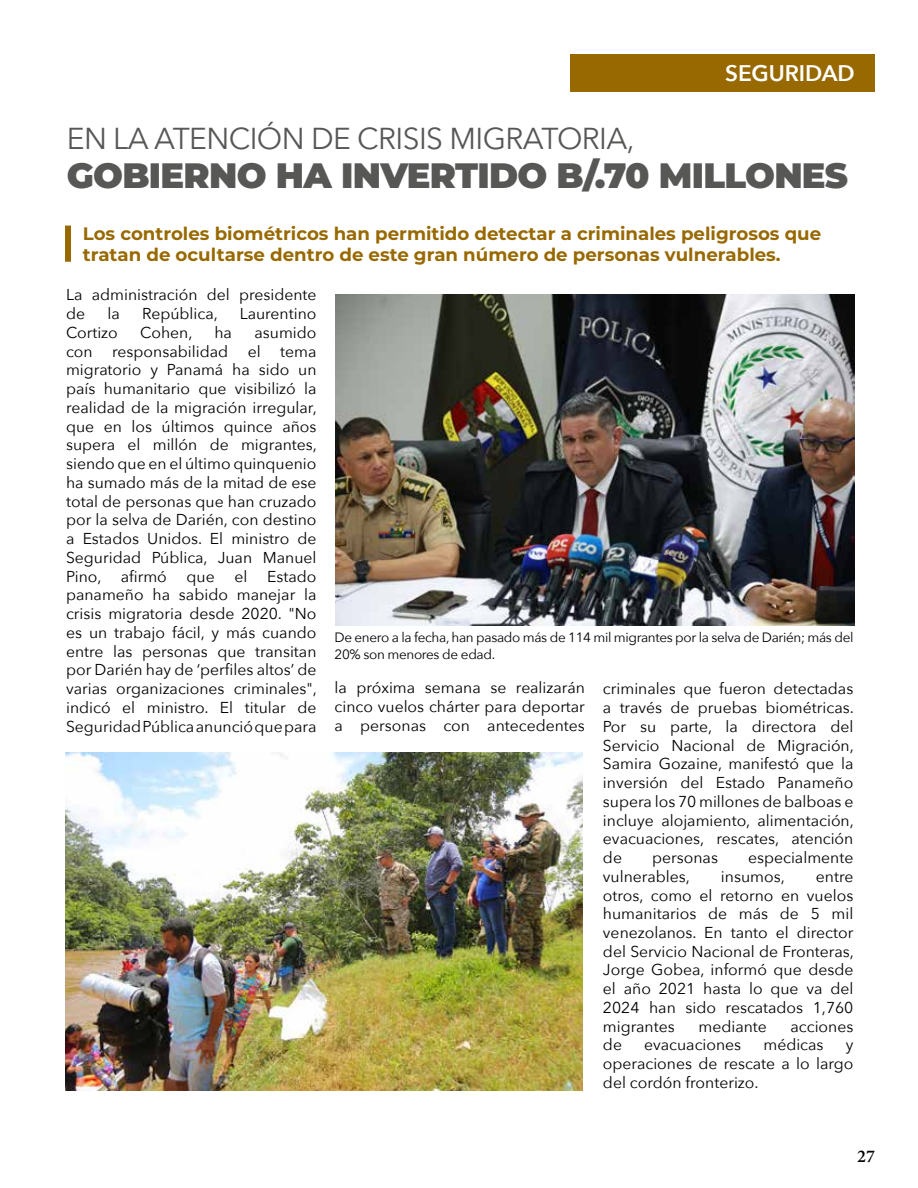
<style>
.page{position:relative;width:918px;height:1188px;background:#fff}
.page>*{position:absolute;margin:0;border:0;box-sizing:border-box;transform-origin:0 0}
.t1{font:900 35.25px "Montserrat";letter-spacing:-.02em;color:#575756}
.t2{font:30px "Avenir Next LT Pro";letter-spacing:-.02em;color:#575756}
.t3{font:600 22.5px "Avenir Next";letter-spacing:-.005em;color:#fff}
.t4{font:700 18px/21.6px "Montserrat";color:#986901}
.t5{font:600 18px "Minion Pro";color:#000}
.t6{font:15.75px/18.8px "Avenir Next";color:#000;text-align:justify}
.t7{font:13.5px/16.5px "Avenir Next";letter-spacing:-.025em;color:#000}
</style>
<div class="page">
<div style="left:570px;top:54px;width:305px;height:38px;background:#986901"></div>
<div style="left:65px;top:226px;width:6px;height:36px;background:#986901"></div>
<img style="left:335px;top:294px;width:519px;height:332px">
<img style="left:65px;top:752px;width:517px;height:338px">
<h3 class="t3" style="left:725px;top:54px;width:131px">SEGURIDAD</h3>
<h2 class="t2" style="left:67px;top:120px;width:569px">EN LA ATENCIÓN DE CRISIS MIGRATORIA,</h2>
<h1 class="t1" style="left:67px;top:149px;width:783px">GOBIERNO HA INVERTIDO B/.70 MILLONES</h1>
<p class="t4" style="left:83px;top:221px;width:740px">Los controles biométricos han permitido detectar a criminales peligrosos que tratan de ocultarse dentro de este gran número de personas vulnerables.</p>
<p class="t6" style="left:66px;top:285px;width:252px">La administración del presidente de</p>
<p class="t6" style="left:107px;top:304px;width:14px">la</p>
<p class="t6" style="left:142px;top:304px;width:77px">República,</p>
<p class="t6" style="left:240px;top:304px;width:78px">Laurentino</p>
<p class="t6" style="left:66px;top:322px;width:53px">Cortizo</p>
<p class="t6" style="left:140px;top:322px;width:54px">Cohen,</p>
<p class="t6" style="left:214px;top:322px;width:19px">ha</p>
<p class="t6" style="left:66px;top:322px;width:252px;text-indent:188px">asumido con responsabilidad el tema migratorio y Panamá ha sido un país humanitario que visibilizó la realidad de la migración irregular, que en los últimos quince años supera el millón de migrantes, siendo que en el último quinquenio ha sumado más de la mitad de ese total de personas que han cruzado por la selva de Darién, con destino a Estados Unidos. El ministro de Seguridad Pública, Juan Manuel Pino, afirmó</p>
<p class="t6" style="left:66px;top:566px;width:252px;text-indent:201px">Estado panameño ha sabido manejar la crisis migratoria desde 2020. "No es un trabajo fácil, y más cuando entre las personas que transitan por Darién hay de ‘perfiles altos’ de varias organizaciones criminales", indicó el ministro. El titular de Seguridad Pública anunció que para</p>
<p class="t6" style="left:187px;top:566px;width:30px">que</p>
<p class="t6" style="left:234px;top:566px;width:14px">el</p>
<p class="t7" style="left:335px;top:629px;width:520px">De enero a la fecha, han pasado más de 114 mil migrantes por la selva de Darién; más del<br>20% son menores de edad.</p>
<p class="t6" style="left:335px;top:678px;width:252px">la próxima semana se realizarán cinco vuelos chárter para deportar a personas con antecedentes</p>
<p class="t6" style="left:603px;top:679px;width:252px">criminales que fueron detectadas a través de pruebas biométricas.<br>Por su parte, la directora del Servicio Nacional de Migración, Samira Gozaine, manifestó que la inversión del Estado Panameño supera los 70 millones de balboas e incluye alojamiento, alimentación, evacuaciones, rescates, atención de</p>
<p class="t6" style="left:652px;top:847px;width:67px">personas</p>
<p class="t6" style="left:748px;top:847px;width:107px">especialmente</p>
<p class="t6" style="left:603px;top:866px;width:88px">vulnerables,</p>
<p class="t6" style="left:721px;top:866px;width:65px">insumos,</p>
<p class="t6" style="left:603px;top:866px;width:252px;text-indent:213px">entre otros, como el retorno en vuelos humanitarios de más de 5 mil venezolanos. En tanto el director del Servicio Nacional de Fronteras, Jorge Gobea, informó que desde el año 2021 hasta lo que va del 2024 han sido rescatados 1,760 migrantes</p>
<p class="t6" style="left:698px;top:1016px;width:70px">mediante</p>
<p class="t6" style="left:791px;top:1016px;width:64px">acciones</p>
<p class="t6" style="left:603px;top:1035px;width:21px">de</p>
<p class="t6" style="left:644px;top:1035px;width:99px">evacuaciones</p>
<p class="t6" style="left:763px;top:1035px;width:62px">médicas</p>
<p class="t6" style="left:603px;top:1035px;width:252px;text-indent:243px">y operaciones de rescate a lo largo del cordón fronterizo.</p>
<p class="t5" style="left:857px;top:1144px;width:19px">27</p>
</div>
